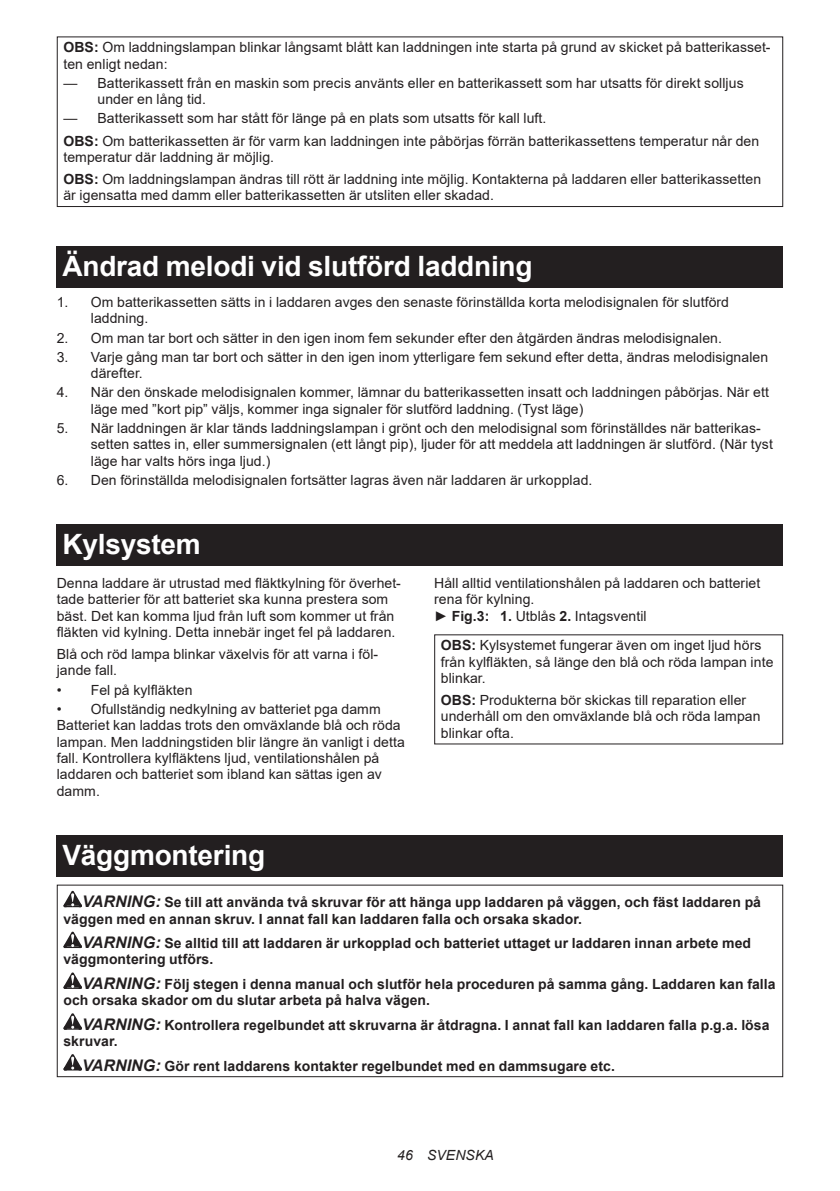
<style>
.page{position:relative;width:840px;height:1191px;background:#fff}
.page>*{position:absolute;margin:0;border:0;box-sizing:border-box;transform-origin:0 0}
.t1{font:700 28px "Arial";letter-spacing:-.01em;color:#fff}
.t2{font:14px/16.4px "Arial";letter-spacing:.005em;color:#231f20}
.t3{font:700 14px/16.4px "Arial";letter-spacing:.005em;color:#231f20}
.t4{font:italic 14px "Arial";letter-spacing:.005em;color:#231f20}
.s1{font-weight:700}
.s2{font-style:italic;font-size:16px}
</style>
<div class="page">
<div style="left:57px;top:36px;width:725px;height:171px;border:1px solid #231f20"></div>
<div style="left:57px;top:247px;width:725px;height:41px;background:#231f20"></div>
<div style="left:57px;top:525px;width:725px;height:41px;background:#231f20"></div>
<div style="left:57px;top:835px;width:725px;height:41px;background:#231f20"></div>
<svg style="left:63px;top:891px;width:19px;height:16px"></svg>
<svg style="left:63px;top:931px;width:19px;height:17px"></svg>
<svg style="left:63px;top:972px;width:19px;height:17px"></svg>
<svg style="left:63px;top:1013px;width:19px;height:16px"></svg>
<svg style="left:63px;top:1054px;width:19px;height:16px"></svg>
<div style="left:57px;top:884px;width:725px;height:193px;border:1px solid #231f20"></div>
<p class="t2" style="left:63px;top:39px;width:708px"><span class="s1">OBS:</span> Om laddningslampan blinkar långsamt blått kan laddningen inte starta på grund av skicket på batterikasset&shy;ten enligt nedan:</p>
<p class="t2" style="left:97px;top:75px;width:647px;text-indent:-34px">— Batterikassett från en maskin som precis använts eller en batterikassett som har utsatts för direkt solljus under en lång tid.</p>
<p class="t2" style="left:63px;top:107px;width:697px;line-height:22px">— Batterikassett som har stått för länge på en plats som utsatts för kall luft.<br><span class="s1">OBS:</span> Om batterikassetten är för varm kan laddningen inte påbörjas förrän batterikassettens temperatur når den</p>
<p class="t2" style="left:63px;top:146px;width:698px;line-height:22px">temperatur där laddning är möjlig.<br><span class="s1">OBS:</span> Om laddningslampan ändras till rött är laddning inte möjlig. Kontakterna på laddaren eller batterikassetten</p>
<p class="t2" style="left:63px;top:187px;width:432px">är igensatta med damm eller batterikassetten är utsliten eller skadad.</p>
<h1 class="t1" style="left:62px;top:247px;width:471px">Ändrad melodi vid slutförd laddning</h1>
<p class="t2" style="left:91px;top:294px;width:639px;text-indent:-34px">1. Om batterikassetten sätts in i laddaren avges den senaste förinställda korta melodisignalen för slutförd laddning.</p>
<p class="t2" style="left:57px;top:329px;width:666px">2. Om man tar bort och sätter in den igen inom fem sekunder efter den åtgärden ändras melodisignalen.</p>
<p class="t2" style="left:91px;top:348px;width:678px;text-indent:-34px">3. Varje gång man tar bort och sätter in den igen inom ytterligare fem sekund efter detta, ändras melodisignalen därefter.</p>
<p class="t2" style="left:91px;top:384px;width:679px;text-indent:-34px">4. När den önskade melodisignalen kommer, lämnar du batterikassetten insatt och laddningen påbörjas. När ett läge med ”kort pip” väljs, kommer inga signaler för slutförd laddning. (Tyst läge)</p>
<p class="t2" style="left:91px;top:420px;width:683px;text-indent:-34px">5. När laddningen är klar tänds laddningslampan i grönt och den melodisignal som förinställdes när batterikas&shy;setten sattes in, eller summersignalen (ett långt pip), ljuder för att meddela att laddningen är slutförd. (När tyst läge har valts hörs inga ljud.)</p>
<p class="t2" style="left:57px;top:472px;width:537px">6. Den förinställda melodisignalen fortsätter lagras även när laddaren är urkopplad.</p>
<h1 class="t1" style="left:62px;top:525px;width:140px">Kylsystem</h1>
<p class="t2" style="left:57px;top:574px;width:345px">Denna laddare är utrustad med fläktkylning för överhet&shy;tade batterier för att batteriet ska kunna prestera som bäst. Det kan komma ljud från luft som kommer ut från fläkten vid kylning. Detta innebär inget fel på laddaren.</p>
<p class="t2" style="left:57px;top:646px;width:323px">Blå och röd lampa blinkar växelvis för att varna i föl&shy;jande fall.</p>
<p class="t2" style="left:57px;top:681px;width:137px">• Fel på kylfläkten</p>
<p class="t2" style="left:57px;top:700px;width:349px">• Ofullständig nedkylning av batteriet pga damm Batteriet kan laddas trots den omväxlande blå och röda lampan. Men laddningstiden blir längre än vanligt i detta fall. Kontrollera kylfläktens ljud, ventilationshålen på laddaren och batteriet som ibland kan sättas igen av damm.</p>
<p class="t2" style="left:434px;top:574px;width:327px">Håll alltid ventilationshålen på laddaren och batteriet rena för kylning.<br>► <span class="s1">Fig.3: 1.</span> Utblås <span class="s1">2.</span> Intagsventil</p>
<p class="t2" style="left:440px;top:637px;width:334px"><span class="s1">OBS:</span> Kylsystemet fungerar även om inget ljud hörs från kylfläkten, så länge den blå och röda lampan inte blinkar.</p>
<p class="t2" style="left:440px;top:692px;width:321px"><span class="s1">OBS:</span> Produkterna bör skickas till reparation eller underhåll om den omväxlande blå och röda lampan blinkar ofta.</p>
<h1 class="t1" style="left:62px;top:835px;width:204px">Väggmontering</h1>
<p class="t3" style="left:63px;top:894px;width:698px;text-indent:19px"><span class="s2">VARNING:</span> Se till att använda två skruvar för att hänga upp laddaren på väggen, och fäst laddaren på väggen med en annan skruv. I annat fall kan laddaren falla och orsaka skador.</p>
<p class="t3" style="left:63px;top:935px;width:688px;text-indent:19px"><span class="s2">VARNING:</span> Se alltid till att laddaren är urkopplad och batteriet uttaget ur laddaren innan arbete med väggmontering utförs.</p>
<p class="t3" style="left:63px;top:976px;width:713px;text-indent:19px"><span class="s2">VARNING:</span> Följ stegen i denna manual och slutför hela proceduren på samma gång. Laddaren kan falla och orsaka skador om du slutar arbeta på halva vägen.</p>
<p class="t3" style="left:63px;top:1016px;width:707px;text-indent:19px"><span class="s2">VARNING:</span> Kontrollera regelbundet att skruvarna är åtdragna. I annat fall kan laddaren falla p.g.a. lösa skruvar.</p>
<p class="t3" style="left:82px;top:1057px;width:534px"><span class="s2">VARNING:</span> Gör rent laddarens kontakter regelbundet med en dammsugare etc.</p>
<p class="t4" style="left:397px;top:1146px;width:98px">46 SVENSKA</p>
</div>
